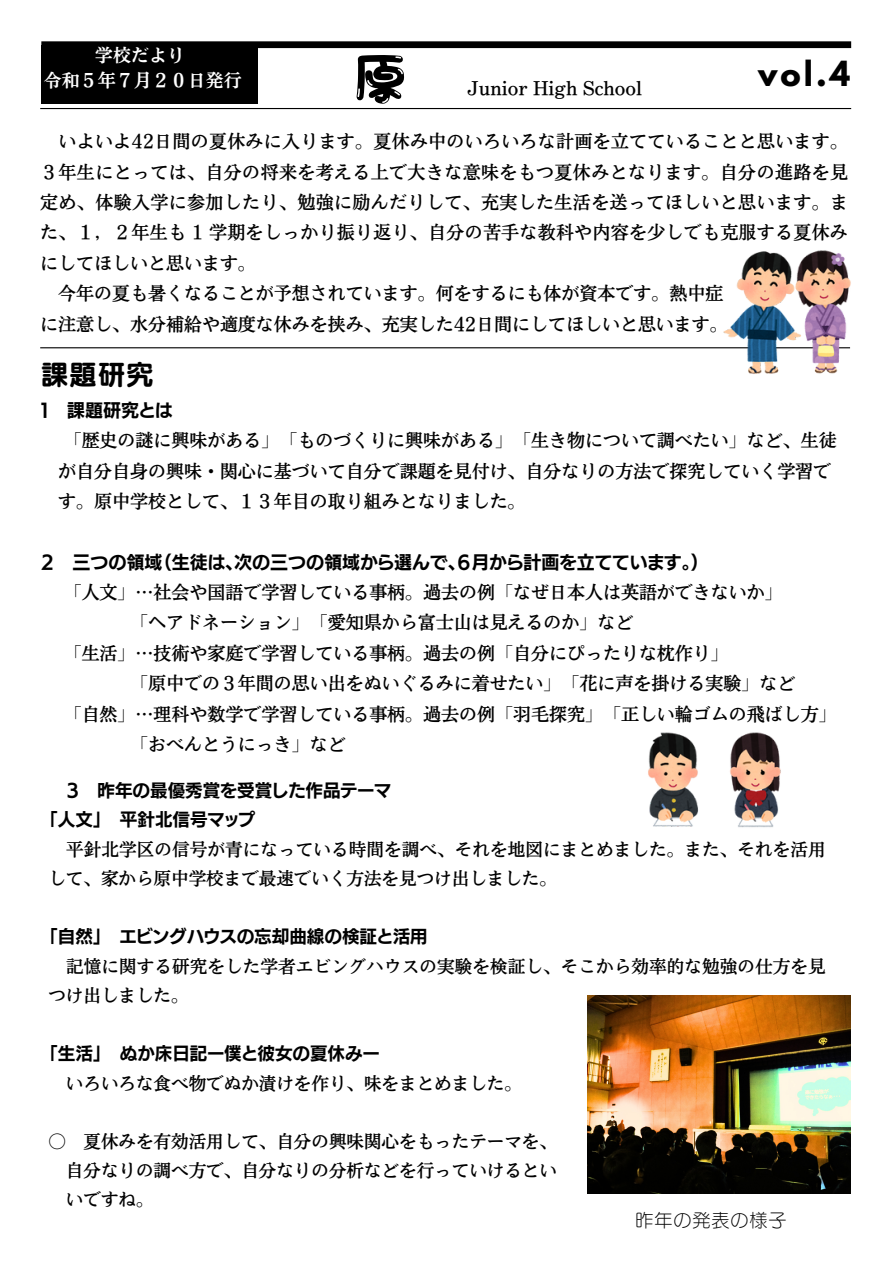
<style>
.page{position:relative;width:893px;height:1264px;background:#fff}
.page>*{position:absolute;margin:0;border:0;box-sizing:border-box;transform-origin:0 0}
.t1{font:800 56.25px "ARP Bring POPJIS";color:#000}
.t2{font:700 30.75px "League Spartan";color:#000}
.t3{font:27.15px "TEST UD Marugo Large B";color:#000}
.t4{font:18.15px "TEST UD Marugo Large L";letter-spacing:.05em;color:#000}
.t5{font:18px/30.3px "Nud Motoya Mincho Std W5";color:#000;text-align:justify}
.t6{font:18px "TEST UD Kakugo Large B";color:#000}
.t7{font:18px "Nud Motoya Mincho Std W6";color:#fff}
.t8{font:17.55px/29.2px "Nud Motoya Mincho Std W5";color:#000}
.t9{font:17.55px "TEST UD Kakugo Large B";color:#000}
</style>
<div class="page">
<div style="left:41px;top:41px;width:810px;height:7px;background:#000"></div>
<hr style="left:40px;top:108px;width:811px;height:1px;background:#000">
<hr style="left:40px;top:347px;width:810px;height:1px;background:#000">
<div style="left:41px;top:45px;width:216px;height:58px;background:#000"></div>
<img style="left:587px;top:995px;width:263px;height:197px">
<img style="left:721px;top:250px;width:130px;height:124px">
<img style="left:648px;top:732px;width:51px;height:95px">
<img style="left:730px;top:732px;width:51px;height:96px">
<p class="t7" style="left:95px;top:46px;width:91px">学校だより</p>
<p class="t7" style="left:44px;top:71px;width:198px">令和５年７月２０日発行</p>
<p class="t1" style="left:352px;top:50px;width:58px">原</p>
<p class="t5" style="left:40px;top:126px;width:809px;text-indent:18px">いよいよ42日間の夏休みに入ります。夏休み中のいろいろな計画を立てていることと思います。３年生にとっては、自分の将来を考える上で大きな意味をもつ夏休みとなります。自分の進路を見定め、体験入学に参加したり、勉強に励んだりして、充実した生活を送ってほしいと思います。また、１，２年生も 1 学期をしっかり振り返り、自分の苦手な教科や内容を少しでも克服する夏休みにしてほしいと思います。</p>
<p class="t5" style="left:58px;top:278px;width:666px">今年の夏も暑くなることが予想されています。何をするにも体が資本です。熱中症</p>
<p class="t5" style="left:40px;top:308px;width:689px">に注意し、水分補給や適度な休みを挟み、充実した42日間にしてほしいと思います。</p>
<p class="t2" style="left:758px;top:59px;width:94px">vol.4</p>
<p class="t5" style="left:467px;top:73px;width:176px">Junior High School</p>
<p class="t3" style="left:41px;top:361px;width:114px">課題研究</p>
<p class="t6" style="left:40px;top:401px;width:134px">１ 課題研究とは</p>
<p class="t5" style="left:64px;top:425px;width:774px">「歴史の謎に興味がある」「ものづくりに興味がある」「生き物について調べたい」など、生徒</p>
<p class="t5" style="left:58px;top:455px;width:774px">が自分自身の興味・関心に基づいて自分で課題を見付け、自分なりの方法で探究していく学習で</p>
<p class="t5" style="left:58px;top:486px;width:469px">す。原中学校として、１３年目の取り組みとなりました。</p>
<p class="t6" style="left:40px;top:553px;width:661px">２ 三つの領域（生徒は、次の三つの領域から選んで、６月から計画を立てています。）</p>
<p class="t5" style="left:64px;top:577px;width:720px">「人文」…社会や国語で学習している事柄。過去の例「なぜ日本人は英語ができないか」</p>
<p class="t5" style="left:130px;top:607px;width:505px">「ヘアドネーション」「愛知県から富士山は見えるのか」など</p>
<p class="t5" style="left:64px;top:638px;width:666px">「生活」…技術や家庭で学習している事柄。過去の例「自分にぴったりな枕作り」</p>
<p class="t5" style="left:130px;top:668px;width:666px">「原中での３年間の思い出をぬいぐるみに着せたい」「花に声を掛ける実験」など</p>
<p class="t5" style="left:64px;top:698px;width:774px">「自然」…理科や数学で学習している事柄。過去の例「羽毛探究」「正しい輪ゴムの飛ばし方」</p>
<p class="t5" style="left:130px;top:729px;width:217px">「おべんとうにっき」など</p>
<p class="t9" style="left:66px;top:781px;width:327px">３ 昨年の最優秀賞を受賞した作品テーマ</p>
<p class="t9" style="left:48px;top:811px;width:208px">「人文」 平針北信号マップ</p>
<p class="t8" style="left:48px;top:834px;width:776px;text-indent:18px">平針北学区の信号が青になっている時間を調べ、それを地図にまとめました。また、それを活用して、家から原中学校まで最速でいく方法を見つけ出しました。</p>
<p class="t9" style="left:48px;top:927px;width:379px">「自然」 エビングハウスの忘却曲線の検証と活用</p>
<p class="t8" style="left:48px;top:951px;width:777px;text-indent:18px">記憶に関する研究をした学者エビングハウスの実験を検証し、そこから効率的な勉強の仕方を見つけ出しました。</p>
<p class="t9" style="left:48px;top:1044px;width:332px">「生活」 ぬか床日記ー僕と彼女の夏休みー</p>
<p class="t8" style="left:66px;top:1068px;width:457px">いろいろな食べ物でぬか漬けを作り、味をまとめました。</p>
<p class="t8" style="left:48px;top:1126px;width:510px">○ 夏休みを有効活用して、自分の興味関心をもったテーマを、</p>
<p class="t8" style="left:66px;top:1155px;width:492px">自分なりの調べ方で、自分なりの分析などを行っていけるとい</p>
<p class="t8" style="left:66px;top:1185px;width:89px">いですね。</p>
<p class="t4" style="left:635px;top:1210px;width:151px">昨年の発表の様子</p>
</div>
